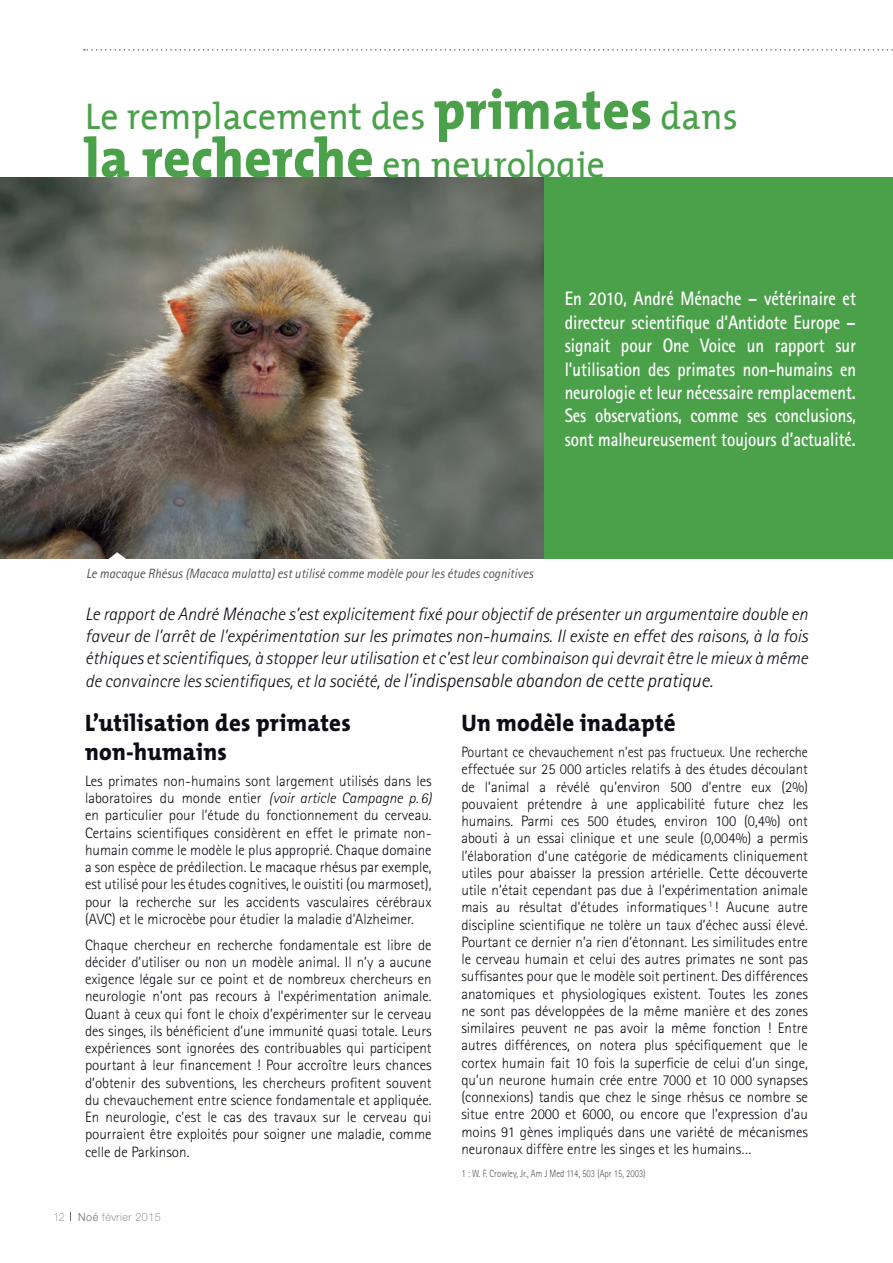
<style>
.page{position:relative;width:893px;height:1263px;background:#fff}
.page>*{position:absolute;margin:0;border:0;box-sizing:border-box;transform-origin:0 0}
.t1{font:37.5px/48px "The Mix";letter-spacing:.01em;color:#4ba04a;scale:.95 1}
.t2{font:800 24px/28.8px "The Mix";letter-spacing:.015em;color:#0e0c15;scale:.95 1}
.t3{font:700 19.5px/23.4px "Rotis Sans Serif";color:#fff;text-align:justify;scale:.86 1}
.t4{font:italic 300 18px/21.6px "Rotis Sans Serif";color:#0e0c15;text-align:justify}
.t5{font:300 15px/17.2px "Rotis Sans Serif";color:#0e0c15;text-align:justify;scale:.94 1}
.t6{font:300 15px/17.2px "Rotis Sans Serif";color:#0e0c15;text-align:justify}
.t7{font:italic 13.5px "Rotis Sans Serif";color:#505356;scale:.95 1}
.t8{font:100 11.25px "Helvetica Neue LT";letter-spacing:.05em;color:#666b6e;scale:.95 1}
.t9{font:300 10.5px "Rotis Sans Serif";color:#505356;scale:.85 1}
.s1{font-weight:800;font-size:55.5px}
.s2{font-size:19.5px}
.s3{font-style:italic}
.s4{font-weight:200;color:#0e0c15}
.s5{font-weight:300}
</style>
<div class="page">
<svg style="left:84px;top:49px;width:809px;height:2px"></svg>
<img style="left:0;top:177px;width:544px;height:382px">
<div style="left:544px;top:177px;width:349px;height:382px;background:#4ba04a"></div>
<svg style="left:105px;top:552px;width:25px;height:7px"></svg>
<h1 class="t1" style="left:85px;top:91px;width:689px">Le remplacement des <span class="s1">primates</span> dans <span class="s1">la recherche</span> en neurologie</h1>
<p class="t3" style="left:565px;top:287px;width:340px">En 2010, André Ménache – vétérinaire et directeur scientifique d’Antidote Europe – signait pour One Voice un rapport sur l’utilisation des primates non-humains en neurologie et leur nécessaire remplacement.<br>Ses observations, comme ses conclusions, sont malheureusement toujours d’actualité.</p>
<p class="t7" style="left:86px;top:565px;width:472px">Le macaque Rhésus (Macaca mulatta) est utilisé comme modèle pour les études cognitives</p>
<p class="t4" style="left:85px;top:604px;width:724px">Le rapport de André Ménache s’est explicitement fixé pour objectif de présenter un argumentaire double en faveur de l’arrêt de l’expérimentation sur les primates non-humains. Il existe en effet des raisons, à la fois éthiques et scientifiques, à stopper leur utilisation et c’est leur combinaison qui devrait être le mieux à même</p>
<p class="t4" style="left:85px;top:670px;width:629px">de convaincre les scientifiques, et la société, de <span class="s2">l’indispensable abandon de cette pratique.</span></p>
<h2 class="t2" style="left:85px;top:708px;width:281px">L’utilisation des primates non-humains</h2>
<p class="t6" style="left:85px;top:772px;width:348px">Les primates non-humains sont largement utilisés dans les laboratoires du monde entier <span class="s3">(voir article Campagne p. 6) </span>en particulier pour l’étude du fonctionnement du cerveau.<br>Certains scientifiques considèrent en effet le primate non&shy;humain comme le modèle le plus approprié. Chaque domaine a son espèce de prédilection. Le macaque rhésus par exemple, est utilisé pour les études cognitives, le ouistiti (ou marmoset), pour la recherche sur les accidents vasculaires cérébraux (AVC) et le microcèbe pour étudier la maladie d’Alzheimer.</p>
<p class="t6" style="left:85px;top:936px;width:348px">Chaque chercheur en recherche fondamentale est libre de décider d’utiliser ou non un modèle animal. Il n’y a aucune exigence légale sur ce point et de nombreux chercheurs en neurologie n’ont pas recours à l’expérimentation animale.<br>Quant à ceux qui font le choix d’expérimenter sur le cerveau des singes, ils bénéficient d’une immunité quasi totale. Leurs expériences sont ignorées des contribuables qui participent pourtant à leur financement ! Pour accroître leurs chances d’obtenir des subventions, les chercheurs profitent souvent du chevauchement entre science fondamentale et appliquée.<br>En neurologie, c’est le cas des travaux sur le cerveau qui pourraient être exploités pour soigner une maladie, comme celle de Parkinson.</p>
<p class="t8" style="left:54px;top:1210px;width:114px"><span class="s4">12</span> <span class="s5">Noé</span> février 2015</p>
<h2 class="t2" style="left:461px;top:708px;width:227px">Un modèle inadapté</h2>
<p class="t5" style="left:461px;top:743px;width:370px">Pourtant ce chevauchement n’est pas fructueux. Une recherche effectuée sur 25 000 articles relatifs à des études découlant de l’animal a révélé qu’environ 500 d’entre eux (2%) pouvaient prétendre à une applicabilité future chez les humains. Parmi ces 500 études, environ 100 (0,4%) ont abouti à un essai clinique et une seule (0,004%) a permis l’élaboration d’une catégorie de médicaments cliniquement utiles pour abaisser la pression artérielle. Cette découverte utile n’était cependant pas due à l’expérimentation animale mais au résultat d’études informatiques <sup>1</sup> ! Aucune autre discipline scientifique ne tolère un taux d’échec aussi élevé.<br>Pourtant ce dernier n’a rien d’étonnant. Les similitudes entre le cerveau humain et celui des autres primates ne sont pas suffisantes pour que le modèle soit pertinent. Des différences anatomiques et physiologiques existent. Toutes les zones ne sont pas développées de la même manière et des zones similaires peuvent ne pas avoir la même fonction ! Entre autres différences, on notera plus spécifiquement que le cortex humain fait 10 fois la superficie de celui d’un singe, qu’un neurone humain crée entre 7000 et 10 000 synapses (connexions) tandis que chez le singe rhésus ce nombre se situe entre 2000 et 6000, ou encore que l’expression d’au moins 91 gènes impliqués dans une variété de mécanismes neuronaux diffère entre les singes et les humains…</p>
<p class="t9" style="left:461px;top:1167px;width:218px">1 : W. F. Crowley, Jr., Am J Med 114, 503 (Apr 15, 2003)</p>
</div>
